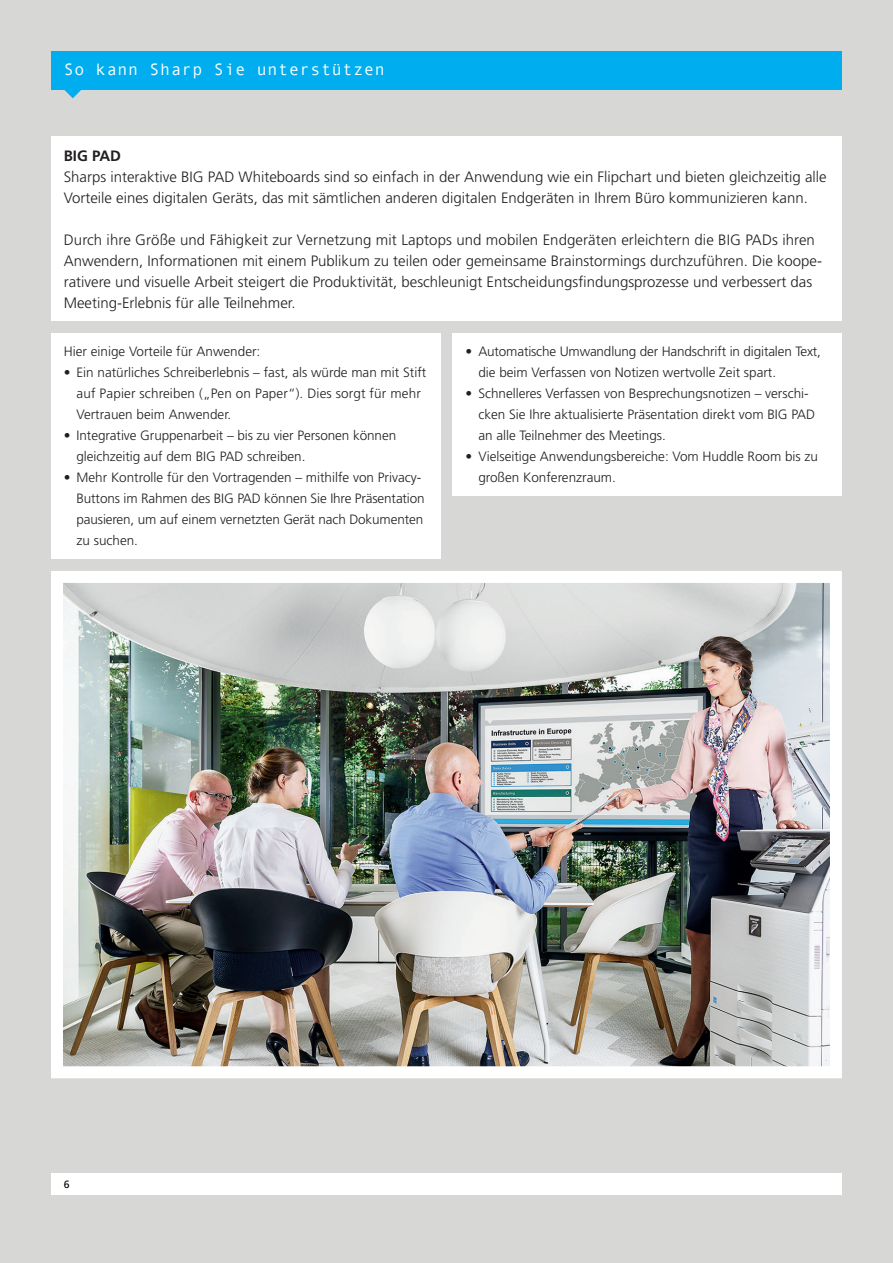
<style>
.page{position:relative;width:893px;height:1263px;background:#d7d7d5}
.page>*{position:absolute;margin:0;border:0;box-sizing:border-box;transform-origin:0 0}
.t1{font:16.5px "Andale Mono";letter-spacing:.05em;color:#fff}
.t2{font:300 15px/21px "Frutiger";color:#231f20}
.t3{font:700 15px "Frutiger";color:#231f20}
.t4{font:300 13.5px/21px "Frutiger";color:#231f20}
.t5{font:10.5px "Frutiger";color:#000001}
</style>
<div class="page">
<img style="left:51px;top:571px;width:791px;height:508px">
<div style="left:51px;top:1174px;width:791px;height:21px;background:#fff"></div>
<div style="left:51px;top:136px;width:791px;height:184px;background:#fff"></div>
<div style="left:51px;top:333px;width:389px;height:225px;background:#fff"></div>
<div style="left:453px;top:333px;width:389px;height:162px;background:#fff"></div>
<div style="left:51px;top:51px;width:791px;height:38px;background:#00aeef"></div>
<svg style="left:64px;top:89px;width:18px;height:9px"></svg>
<p class="t1" style="left:64px;top:59px;width:322px">So kann Sharp Sie unterstützen</p>
<p class="t3" style="left:64px;top:146px;width:59px">BIG PAD</p>
<p class="t2" style="left:64px;top:166px;width:764px">Sharps interaktive BIG PAD Whiteboards sind so einfach in der Anwendung wie ein Flipchart und bieten gleichzeitig alle<br>Vorteile eines digitalen Geräts, das mit sämtlichen anderen digitalen Endgeräten in Ihrem Büro kommunizieren kann.</p>
<p class="t2" style="left:64px;top:229px;width:760px">Durch ihre Größe und Fähigkeit zur Vernetzung mit Laptops und mobilen Endgeräten erleichtern die BIG PADs ihren Anwendern, Informationen mit einem Publikum zu teilen oder gemeinsame Brainstormings durchzuführen. Die koope&shy;rativere und visuelle Arbeit steigert die Produktivität, beschleunigt Entscheidungsfindungsprozesse und verbessert das Meeting-Erlebnis für alle Teilnehmer.</p>
<p class="t4" style="left:64px;top:341px;width:198px">Hier einige Vorteile für Anwender:</p>
<p class="t4" style="left:77px;top:362px;width:351px;text-indent:-13px">• Ein natürliches Schreiberlebnis – fast, als würde man mit Stift auf Papier schreiben („Pen on Paper“). Dies sorgt für mehr<br>Vertrauen beim Anwender.</p>
<p class="t4" style="left:77px;top:425px;width:321px;text-indent:-13px">• Integrative Gruppenarbeit – bis zu vier Personen können gleichzeitig auf dem BIG PAD schreiben.</p>
<p class="t4" style="left:77px;top:467px;width:350px;text-indent:-13px">• Mehr Kontrolle für den Vortragenden – mithilfe von Privacy-Buttons im Rahmen des BIG PAD können Sie Ihre Präsentation pausieren, um auf einem vernetzten Gerät nach Dokumenten zu suchen.</p>
<p class="t4" style="left:478px;top:341px;width:344px;text-indent:-13px">• Automatische Umwandlung der Handschrift in digitalen Text, die beim Verfassen von Notizen wertvolle Zeit spart.</p>
<p class="t4" style="left:478px;top:383px;width:338px;text-indent:-13px">• Schnelleres Verfassen von Besprechungsnotizen – verschi&shy;cken Sie Ihre aktualisierte Präsentation direkt vom BIG PAD an alle Teilnehmer des Meetings.</p>
<p class="t4" style="left:478px;top:446px;width:341px;text-indent:-13px">• Vielseitige Anwendungsbereiche: Vom Huddle Room bis zu großen Konferenzraum.</p>
<p class="t5" style="left:64px;top:1178px;width:7px">6</p>
</div>
